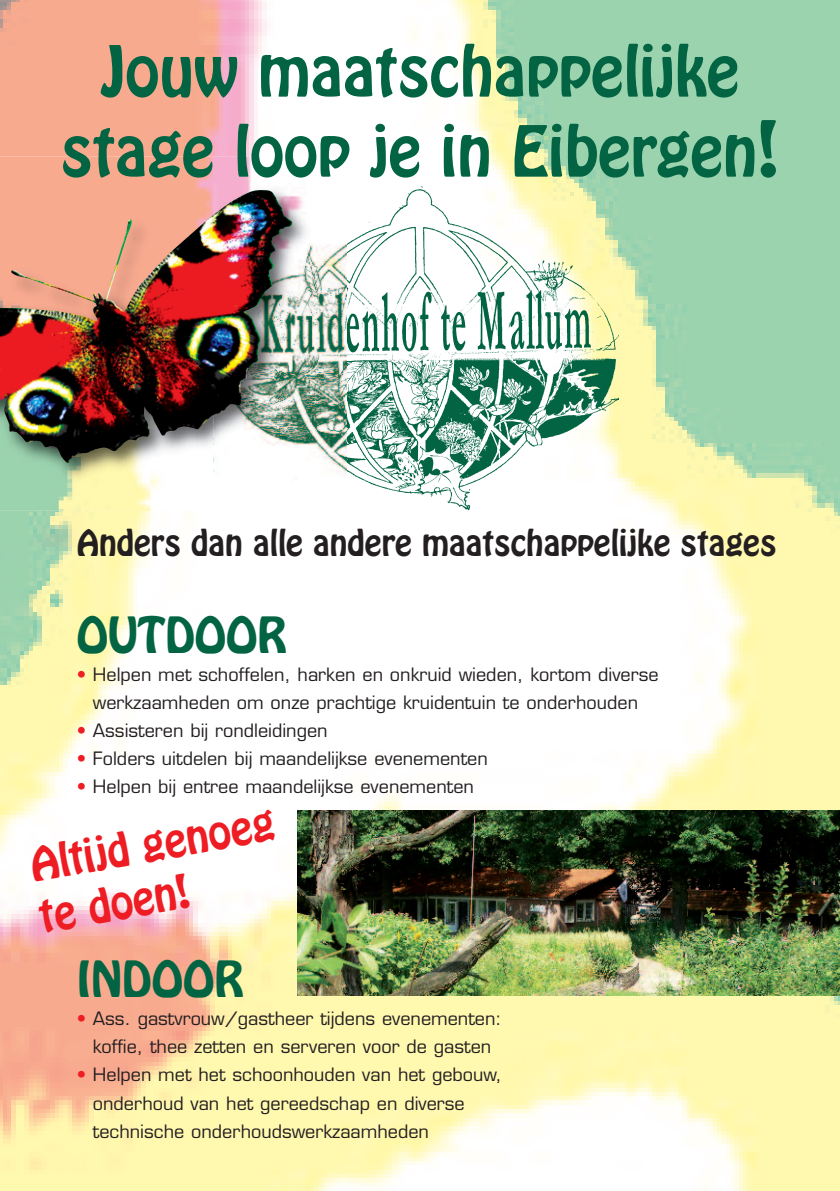
<style>
.page{position:relative;width:840px;height:1191px;background:#fff}
.page>*{position:absolute;margin:0;border:0;box-sizing:border-box;transform-origin:0 0}
.t1{font:62px/80px "Hobo";color:#026442;text-align:center}
.t2{font:44px "Hobo";color:#026442}
.t3{font:41.2px/52px "Hobo";color:#ee1d23}
.t4{font:32px "Hobo";color:#231f20}
.t5{font:18px/28px "Eurostile";color:#231f20;text-align:center}
.s1{font-size:68px}
.s2{color:#ee1d23}
</style>
<div class="page">
<img style="left:0;top:0;width:839px;height:1191px">
<img style="left:346px;top:184px;width:271px;height:326px">
<img style="left:297px;top:810px;width:542px;height:185px">
<img style="left:0;top:157px;width:346px;height:354px">
<img style="left:213px;top:184px;width:133px;height:326px">
<img style="left:0;top:189px;width:292px;height:274px">
<h1 class="t1" style="left:61px;top:37px;width:719px">Jouw maatschappelijke stage loop je in Eibergen<span class="s1">!</span></h1>
<h3 class="t4" style="left:77px;top:530px;width:701px">Anders dan alle andere maatschappelijke stages</h3>
<h2 class="t2" style="left:77px;top:616px;width:211px">OUTDOOR</h2>
<p class="t5" style="left:77px;top:662px;width:583px"><span class="s2">•</span> Helpen met schoffelen, harken en onkruid wieden, kortom diverse werkzaamheden om onze prachtige kruidentuin te onderhouden</p>
<p class="t5" style="left:77px;top:718px;width:252px"><span class="s2">•</span> Assisteren bij rondleidingen</p>
<p class="t5" style="left:77px;top:746px;width:412px"><span class="s2">•</span> Folders uitdelen bij maandelijkse evenementen</p>
<p class="t5" style="left:77px;top:774px;width:398px"><span class="s2">•</span> Helpen bij entree maandelijkse evenementen</p>
<h3 class="t3" style="left:27px;top:843px;width:249px;rotate:-10deg">Altijd genoeg te doen!</h3>
<h2 class="t2" style="left:77px;top:960px;width:168px">INDOOR</h2>
<p class="t5" style="left:77px;top:1006px;width:426px"><span class="s2">•</span> Ass. gastvrouw/gastheer tijdens evenementen: koffie, thee zetten en serveren voor de gasten</p>
<p class="t5" style="left:93px;top:1062px;width:410px;text-align:left;text-indent:-16px"><span class="s2">•</span> Helpen met het schoonhouden van het gebouw, onderhoud van het gereedschap en diverse technische onderhoudswerkzaamheden</p>
</div>
